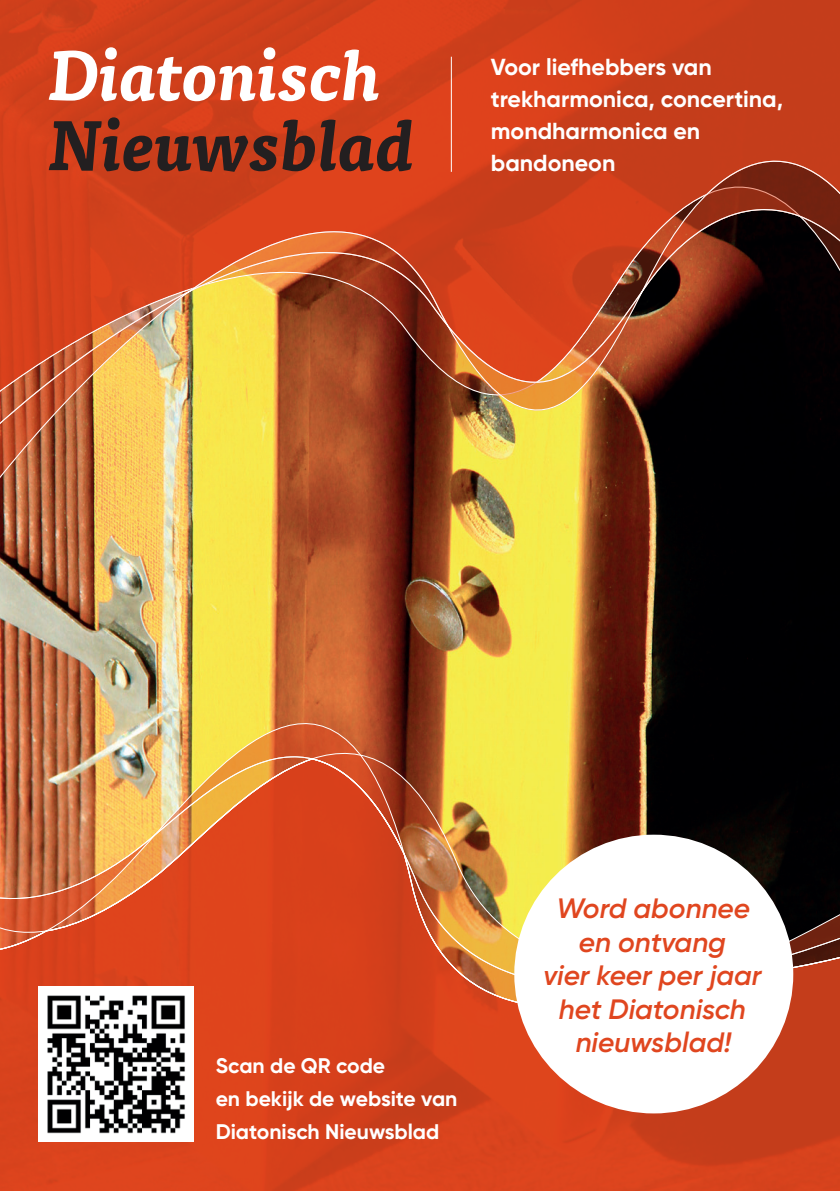
<style>
.page{position:relative;width:840px;height:1191px;background:#fff}
.page>*{position:absolute;margin:0;border:0;box-sizing:border-box;transform-origin:0 0}
.t1{font:italic 600 28px/33.6px "Gilroy";color:#e0461f;text-align:center}
.t2{font:700 23.2px/31.8px "Gilroy";color:#fff}
.t3{font:700 21.2px/32.8px "Gilroy";color:#fff}
</style>
<div class="page">
<img style="left:0;top:567px;width:839px;height:60px">
<img style="left:0;top:0;width:839px;height:567px">
<img style="left:0;top:627px;width:839px;height:115px">
<img style="left:0;top:742px;width:839px;height:16px">
<svg style="left:0;top:758px;width:839px;height:433px;background:#c25126"></svg>
<hr style="left:450px;top:57px;width:1px;height:115px;background:#fff">
<img style="left:38px;top:986px;width:155px;height:155px">
<div style="left:514px;top:834px;width:278px;height:279px;background:#fff;border-radius:50%"></div>
<p class="t2" style="left:490px;top:51px;width:294px">Voor liefhebbers van trekharmonica, concertina, mondharmonica en bandoneon</p>
<p class="t3" style="left:215px;top:1049px;width:243px">Scan de QR code<br>en bekijk de website van<br>Diatonisch Nieuwsblad</p>
<p class="t1" style="left:543px;top:891px;width:219px">Word abonnee en ontvang<br>vier keer per jaar het Diatonisch nieuwsblad!</p>
</div>
